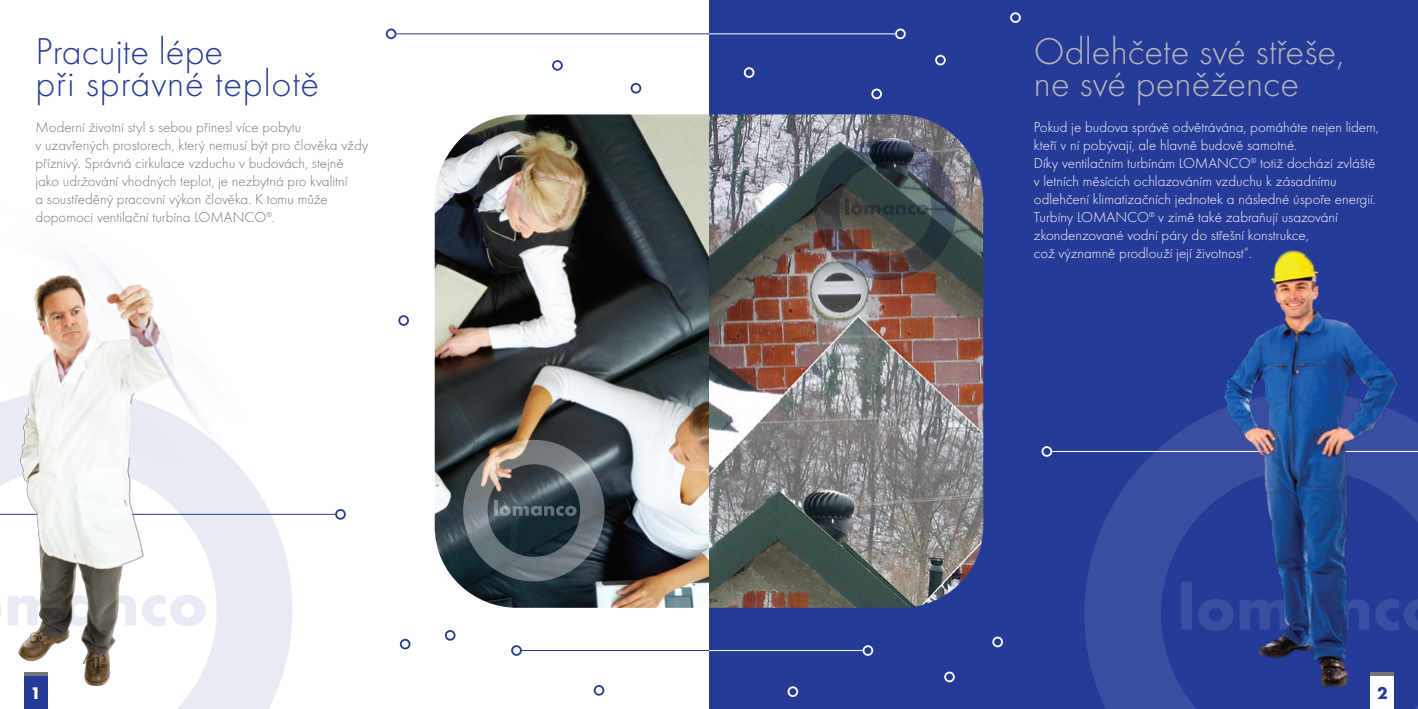
<style>
.page{position:relative;width:1418px;height:709px;background:#fff}
.page>*{position:absolute;margin:0;border:0;box-sizing:border-box;transform-origin:0 0}
.t1{font:38.75px/32.5px "Futura TOT Ligh";color:#b6b7bb}
.t2{font:38.75px/32.5px "Futura TOT Ligh";letter-spacing:.02em;color:#253b97}
.t3{font:700 17.5px "Futura TOT";color:#fff}
.t4{font:700 17.5px "Futura TOT";color:#253b97}
.t5{font:15px/18px "Futura TOT Ligh";color:#fff}
.t6{font:15px/18px "Futura TOT Ligh";color:#757679}
</style>
<div class="page">
<div style="left:709px;top:0;width:708px;height:709px;background:#253b97"></div>
<img style="left:435px;top:114px;width:548px;height:494px">
<svg style="left:1084px;top:411px;width:333px;height:298px;fill:#3a4ea1"></svg>
<svg style="left:743px;top:67px;width:11px;height:11px"></svg>
<svg style="left:871px;top:89px;width:11px;height:10px"></svg>
<svg style="left:895px;top:29px;width:10px;height:10px"></svg>
<svg style="left:935px;top:55px;width:10px;height:10px"></svg>
<svg style="left:862px;top:645px;width:11px;height:11px"></svg>
<svg style="left:787px;top:686px;width:11px;height:11px"></svg>
<svg style="left:992px;top:636px;width:10px;height:11px"></svg>
<svg style="left:1010px;top:12px;width:10px;height:11px"></svg>
<svg style="left:1041px;top:446px;width:11px;height:11px"></svg>
<svg style="left:944px;top:671px;width:10px;height:11px"></svg>
<hr style="left:1052px;top:451px;width:365px;height:1px;background:#fff">
<hr style="left:709px;top:650px;width:153px;height:1px;background:#fff">
<hr style="left:709px;top:34px;width:186px;height:1px;background:#fff">
<svg style="left:177px;top:699px;width:96px;height:10px"></svg>
<svg style="left:552px;top:60px;width:10px;height:11px"></svg>
<svg style="left:593px;top:685px;width:11px;height:10px"></svg>
<svg style="left:335px;top:509px;width:11px;height:10px"></svg>
<svg style="left:445px;top:630px;width:10px;height:10px"></svg>
<svg style="left:400px;top:639px;width:10px;height:10px"></svg>
<svg style="left:630px;top:83px;width:11px;height:11px"></svg>
<svg style="left:398px;top:315px;width:11px;height:11px"></svg>
<svg style="left:386px;top:29px;width:10px;height:10px"></svg>
<svg style="left:511px;top:645px;width:11px;height:11px"></svg>
<hr style="left:396px;top:34px;width:313px;height:1px;background:#253b97">
<hr style="left:520px;top:650px;width:189px;height:1px;background:#253b97">
<hr style="left:0;top:514px;width:335px;height:1px;background:#253b97">
<img style="left:0;top:256px;width:332px;height:443px">
<img style="left:1218px;top:250px;width:181px;height:442px">
<div style="left:24px;top:672px;width:24px;height:37px;background:#253b97"></div>
<hr style="left:24px;top:672px;width:24px;height:4px;background:#757679">
<div style="left:1370px;top:672px;width:24px;height:37px;background:#fff"></div>
<hr style="left:1370px;top:672px;width:24px;height:4px;background:#757679">
<img style="left:814px;top:139px;width:142px;height:141px">
<svg style="left:463px;top:440px;width:141px;height:141px;background:#535d60"></svg>
<h1 class="t2" style="left:35px;top:35px;width:285px">Pracujte lépe<br>při správné teplotě</h1>
<p class="t6" style="left:35px;top:118px;width:334px">Moderní životní styl s sebou přinesl více pobytu<br>v uzavřených prostorech, který nemusí být pro člověka vždy příznivý. Správná cirkulace vzduchu v budovách, stejně jako udržování vhodných teplot, je nezbytná pro kvalitní<br>a soustředěný pracovní výkon člověka. K tomu může dopomoci ventilační turbína LOMANCO<sup>®</sup>.</p>
<h1 class="t1" style="left:1033px;top:35px;width:312px">Odlehčete své střeše, ne své peněžence</h1>
<p class="t5" style="left:1033px;top:118px;width:346px">Pokud je budova správě odvětrávána, pomáháte nejen lidem, kteří v ní pobývají, ale hlavně budově samotné.<br>Díky ventilačním turbínám LOMANCO<sup>®</sup> totiž dochází zvláště v letních měsících ochlazováním vzduchu k zásadnímu odlehčení klimatizačních jednotek a následné úspoře energií.<br>Turbíny LOMANCO<sup>®</sup> v zimě také zabraňují usazování zkondenzované vodní páry do střešní konstrukce,<br>což významně prodlouží její životnost“.</p>
<p class="t3" style="left:31px;top:682px;width:12px">1</p>
<p class="t4" style="left:1377px;top:682px;width:12px">2</p>
</div>
